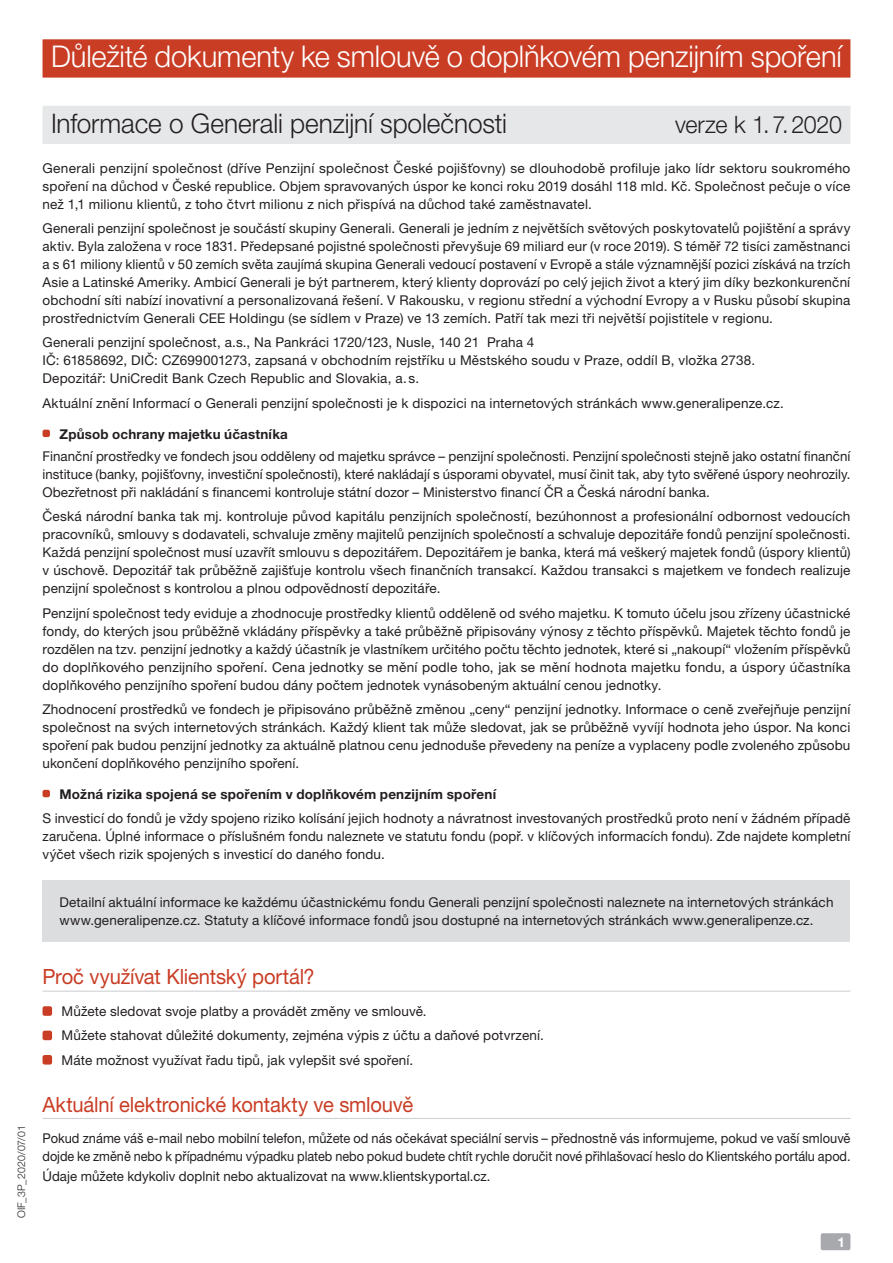
<style>
.page{position:relative;width:893px;height:1263px;background:#fff}
.page>*{position:absolute;margin:0;border:0;box-sizing:border-box;transform-origin:0 0}
.t1{font:300 30px "Helvetica Neue LT Pro";letter-spacing:-.005em;color:#fff}
.t2{font:300 27px "Helvetica Neue LT Pro";letter-spacing:-.005em;color:#231f20}
.t3{font:300 24px "Helvetica Neue LT Pro";letter-spacing:-.015em;color:#231f20}
.t4{font:21px "Helvetica Neue LT Pro";letter-spacing:-.01em;color:#c93d25;scale:.96 1}
.t5{font:13.5px/18px "Helvetica Neue LT Pro";letter-spacing:.01em;color:#231f20;text-align:justify}
.t6{font:13.5px/18px "Helvetica Neue LT Pro";letter-spacing:.01em;color:#231f20;scale:.95 1}
.t7{font:700 13.5px "Helvetica Neue LT Pro";letter-spacing:.015em;color:#231f20}
.t8{font:700 13.5px "Helvetica Neue LT Pro";color:#fff}
.t9{font:300 10.5px "Helvetica Neue LT Pro";letter-spacing:.015em;color:#231f20}
</style>
<div class="page">
<div style="left:821px;top:1233px;width:29px;height:17px;background:#a8a9ad;border-radius:2px"></div>
<div style="left:43px;top:39px;width:807px;height:39px;background:#c93d25"></div>
<div style="left:43px;top:106px;width:807px;height:38px;background:#e6e7e9"></div>
<div style="left:43px;top:880px;width:807px;height:62px;background:#dcdddf"></div>
<hr style="left:43px;top:990px;width:807px;height:2px;background:#d1d2d4">
<hr style="left:43px;top:1118px;width:807px;height:1px;background:#d1d2d4">
<div style="left:43px;top:430px;width:7px;height:7px;background:#c93d25;border-radius:2px"></div>
<div style="left:43px;top:790px;width:7px;height:7px;background:#c93d25;border-radius:2px"></div>
<div style="left:43px;top:1006px;width:9px;height:10px;background:#c93d25;border-radius:2px"></div>
<div style="left:43px;top:1031px;width:9px;height:9px;background:#c93d25;border-radius:2px"></div>
<div style="left:43px;top:1055px;width:9px;height:9px;background:#c93d25;border-radius:2px"></div>
<h1 class="t1" style="left:51px;top:38px;width:792px">Důležité dokumenty ke smlouvě o doplňkovém penzijním spoření</h1>
<h2 class="t2" style="left:51px;top:107px;width:458px">Informace o Generali penzijní společnosti</h2>
<h3 class="t3" style="left:675px;top:110px;width:168px">verze k 1.7.2020</h3>
<p class="t5" style="left:43px;top:159px;width:809px">Generali penzijní společnost (dříve Penzijní společnost České pojišťovny) se dlouhodobě profiluje jako lídr sektoru soukromého spoření na důchod v České republice. Objem spravovaných úspor ke konci roku 2019 dosáhl 118 mld. Kč. Společnost pečuje o více než 1,1 milionu klientů, z toho čtvrt milionu z nich přispívá na důchod také zaměstnavatel.</p>
<p class="t5" style="left:43px;top:219px;width:809px">Generali penzijní společnost je součástí skupiny Generali. Generali je jedním z největších světových poskytovatelů pojištění a správy aktiv. Byla založena v roce 1831. Předepsané pojistné společnosti převyšuje 69 miliard eur (v roce 2019). S téměř 72 tisíci zaměstnanci a s 61 miliony klientů v 50 zemích světa zaujímá skupina Generali vedoucí postavení v Evropě a stále významnější pozici získává na trzích Asie a Latinské Ameriky. Ambicí Generali je být partnerem, který klienty doprovází po celý jejich život a který jim díky bezkonkurenční obchodní síti nabízí inovativní a personalizovaná řešení. V Rakousku, v regionu střední a východní Evropy a v Rusku působí skupina prostřednictvím Generali CEE Holdingu (se sídlem v Praze) ve 13 zemích. Patří tak mezi tři největší pojistitele v regionu.</p>
<p class="t5" style="left:43px;top:333px;width:714px;text-align:left">Generali penzijní společnost, a.s., Na Pankráci 1720/123, Nusle, 140 21 Praha 4<br>IČ: 61858692, DIČ: CZ699001273, zapsaná v obchodním rejstříku u Městského soudu v Praze, oddíl B, vložka 2738.<br>Depozitář: UniCredit Bank Czech Republic and Slovakia, a. s.</p>
<p class="t5" style="left:43px;top:394px;width:743px">Aktuální znění Informací o Generali penzijní společnosti je k dispozici na internetových stránkách www.generalipenze.cz.</p>
<p class="t7" style="left:60px;top:425px;width:230px">Způsob ochrany majetku účastníka</p>
<p class="t5" style="left:43px;top:447px;width:809px">Finanční prostředky ve fondech jsou odděleny od majetku správce – penzijní společnosti. Penzijní společnosti stejně jako ostatní finanční instituce (banky, pojišťovny, investiční společnosti), které nakládají s úsporami obyvatel, musí činit tak, aby tyto svěřené úspory neohrozily.<br>Obezřetnost při nakládání s financemi kontroluje státní dozor – Ministerstvo financí ČR a Česká národní banka.</p>
<p class="t5" style="left:43px;top:507px;width:809px">Česká národní banka tak mj. kontroluje původ kapitálu penzijních společností, bezúhonnost a profesionální odbornost vedoucích pracovníků, smlouvy s dodavateli, schvaluje změny majitelů penzijních společností a schvaluje depozitáře fondů penzijní společnosti.<br>Každá penzijní společnost musí uzavřít smlouvu s depozitářem. Depozitářem je banka, která má veškerý majetek fondů (úspory klientů) v úschově. Depozitář tak průběžně zajišťuje kontrolu všech finančních transakcí. Každou transakci s majetkem ve fondech realizuje penzijní společnost s kontrolou a plnou odpovědností depozitáře.</p>
<p class="t5" style="left:43px;top:603px;width:809px">Penzijní společnost tedy eviduje a zhodnocuje prostředky klientů odděleně od svého majetku. K tomuto účelu jsou zřízeny účastnické fondy, do kterých jsou průběžně vkládány příspěvky a také průběžně připisovány výnosy z těchto příspěvků. Majetek těchto fondů je rozdělen na tzv. penzijní jednotky a každý účastník je vlastníkem určitého počtu těchto jednotek, které si „nakoupí“ vložením příspěvků do doplňkového penzijního spoření. Cena jednotky se mění podle toho, jak se mění hodnota majetku fondu, a úspory účastníka doplňkového penzijního spoření budou dány počtem jednotek vynásobeným aktuální cenou jednotky.</p>
<p class="t5" style="left:43px;top:700px;width:809px">Zhodnocení prostředků ve fondech je připisováno průběžně změnou „ceny“ penzijní jednotky. Informace o ceně zveřejňuje penzijní společnost na svých internetových stránkách. Každý klient tak může sledovat, jak se průběžně vyvíjí hodnota jeho úspor. Na konci spoření pak budou penzijní jednotky za aktuálně platnou cenu jednoduše převedeny na peníze a vyplaceny podle zvoleného způsobu ukončení doplňkového penzijního spoření.</p>
<p class="t7" style="left:60px;top:785px;width:438px">Možná rizika spojená se spořením v doplňkovém penzijním spoření</p>
<p class="t5" style="left:43px;top:809px;width:809px">S investicí do fondů je vždy spojeno riziko kolísání jejich hodnoty a návratnost investovaných prostředků proto není v žádném případě zaručena. Úplné informace o příslušném fondu naleznete ve statutu fondu (popř. v klíčových informacích fondu). Zde najdete kompletní výčet všech rizik spojených s investicí do daného fondu.</p>
<p class="t5" style="left:60px;top:893px;width:775px">Detailní aktuální informace ke každému účastnickému fondu Generali penzijní společnosti naleznete na internetových stránkách www.generalipenze.cz. Statuty a klíčové informace fondů jsou dostupné na internetových stránkách www.generalipenze.cz.</p>
<p class="t9" style="left:15px;top:1218px;width:94px;rotate:-90deg">OIF_3P_2020/07/01</p>
<h3 class="t4" style="left:43px;top:964px;width:285px">Proč využívat Klientský portál?</h3>
<p class="t5" style="left:62px;top:998px;width:484px;line-height:24.5px;text-align:left">Můžete sledovat svoje platby a provádět změny ve smlouvě.<br>Můžete stahovat důležité dokumenty, zejména výpis z účtu a daňové potvrzení.<br>Máte možnost využívat řadu tipů, jak vylepšit své spoření.</p>
<h3 class="t4" style="left:43px;top:1091px;width:388px">Aktuální elektronické kontakty ve smlouvě</h3>
<p class="t6" style="left:43px;top:1129px;width:852px">Pokud známe váš e-mail nebo mobilní telefon, můžete od nás očekávat speciální servis – přednostně vás informujeme, pokud ve vaší smlouvě dojde ke změně nebo k případnému výpadku plateb nebo pokud budete chtít rychle doručit nové přihlašovací heslo do Klientského portálu apod.</p>
<p class="t5" style="left:43px;top:1167px;width:449px">Údaje můžete kdykoliv doplnit nebo aktualizovat na www.klientskyportal.cz.</p>
<p class="t8" style="left:837px;top:1233px;width:9px">1</p>
</div>
